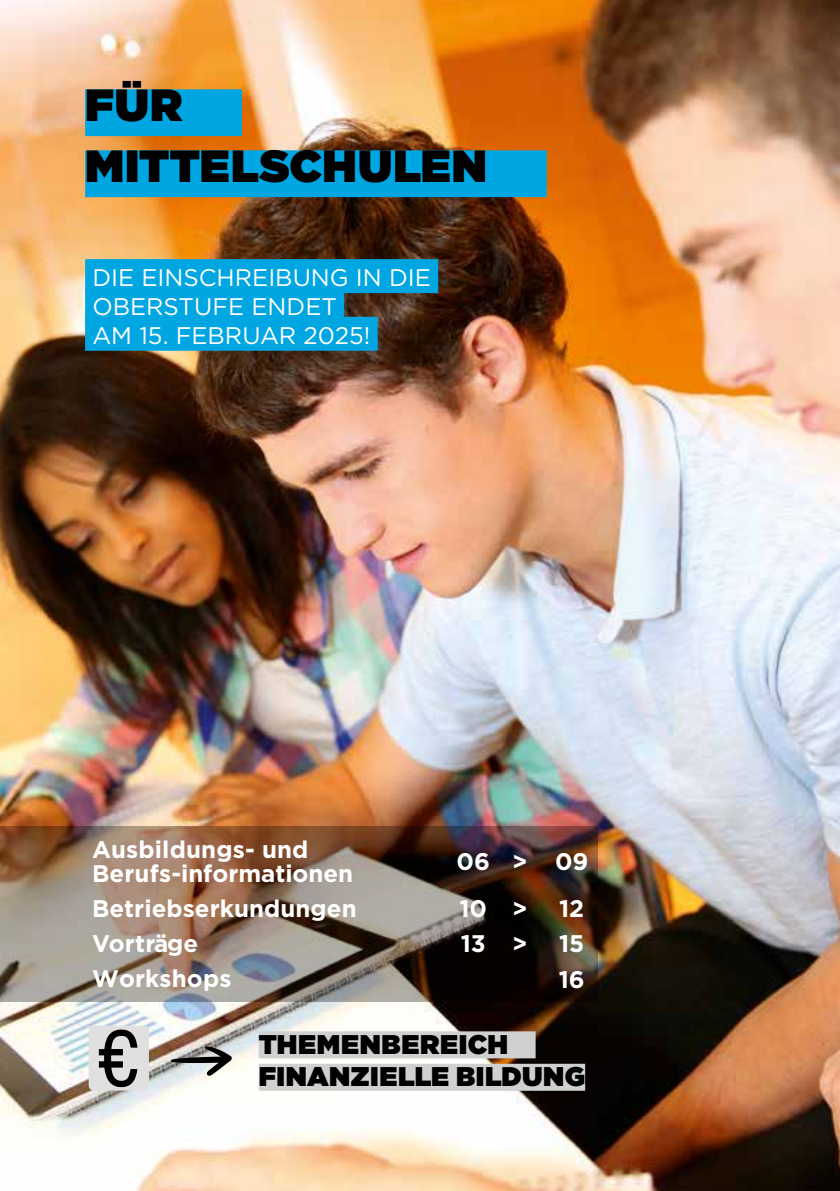
<style>
.page{position:relative;width:840px;height:1191px;background:#fff}
.page>*{position:absolute;margin:0;border:0;box-sizing:border-box;transform-origin:0 0}
.t1{font:900 45px/61px "Gotham";letter-spacing:.02em;color:#000}
.t2{font:900 27px/32.4px "Gotham";letter-spacing:.02em;color:#000}
.t3{font:700 24px/35.2px "Gotham";letter-spacing:.005em;color:#fff}
.t4{font:24px/28.8px "Gotham";color:#fff}
</style>
<div class="page">
<img style="left:0;top:0;width:839px;height:1191px">
<img style="left:0;top:973px;width:1px;height:218px">
<img style="left:0;top:826px;width:597px;height:176px">
<div style="left:85px;top:89px;width:157px;height:47px;background:#00a6e1"></div>
<div style="left:85px;top:150px;width:461px;height:47px;background:#00a6e1"></div>
<div style="left:85px;top:259px;width:353px;height:34px;background:#00a6e1"></div>
<div style="left:85px;top:288px;width:259px;height:34px;background:#00a6e1"></div>
<div style="left:85px;top:317px;width:292px;height:34px;background:#00a6e1"></div>
<svg style="left:171px;top:1046px;width:60px;height:29px;background:#90908f"></svg>
<div style="left:258px;top:1031px;width:277px;height:27px;background:#cfd0d0"></div>
<div style="left:258px;top:1063px;width:327px;height:27px;background:#cfd0d0"></div>
<div style="left:89px;top:1025px;width:60px;height:65px;background:#e0e0e0;border-radius:5px"></div>
<svg style="left:99px;top:1029px;width:38px;height:58px"></svg>
<h1 class="t1" style="left:85px;top:74px;width:403px">FÜR<br>MITTELSCHULEN</h1>
<p class="t4" style="left:92px;top:263px;width:340px">DIE EINSCHREIBUNG IN DIE<br>OBERSTUFE ENDET<br>AM 15. FEBRUAR 2025!</p>
<p class="t3" style="left:92px;top:837px;width:262px;line-height:24px">Ausbildungs- und<br>Berufs-informationen</p>
<p class="t3" style="left:92px;top:890px;width:266px">Betriebserkundungen<br>Vorträge<br>Workshops</p>
<p class="t3" style="left:456px;top:837px;width:133px;line-height:47.2px">06 &gt; 09<br>10 &gt;</p>
<p class="t3" style="left:559px;top:891px;width:27px">12</p>
<p class="t3" style="left:460px;top:926px;width:68px">13 &gt;</p>
<p class="t3" style="left:558px;top:926px;width:27px">15</p>
<p class="t3" style="left:558px;top:961px;width:28px">16</p>
<p class="t2" style="left:258px;top:1027px;width:328px">THEMENBEREICH<br>FINANZIELLE BILDUNG</p>
</div>
